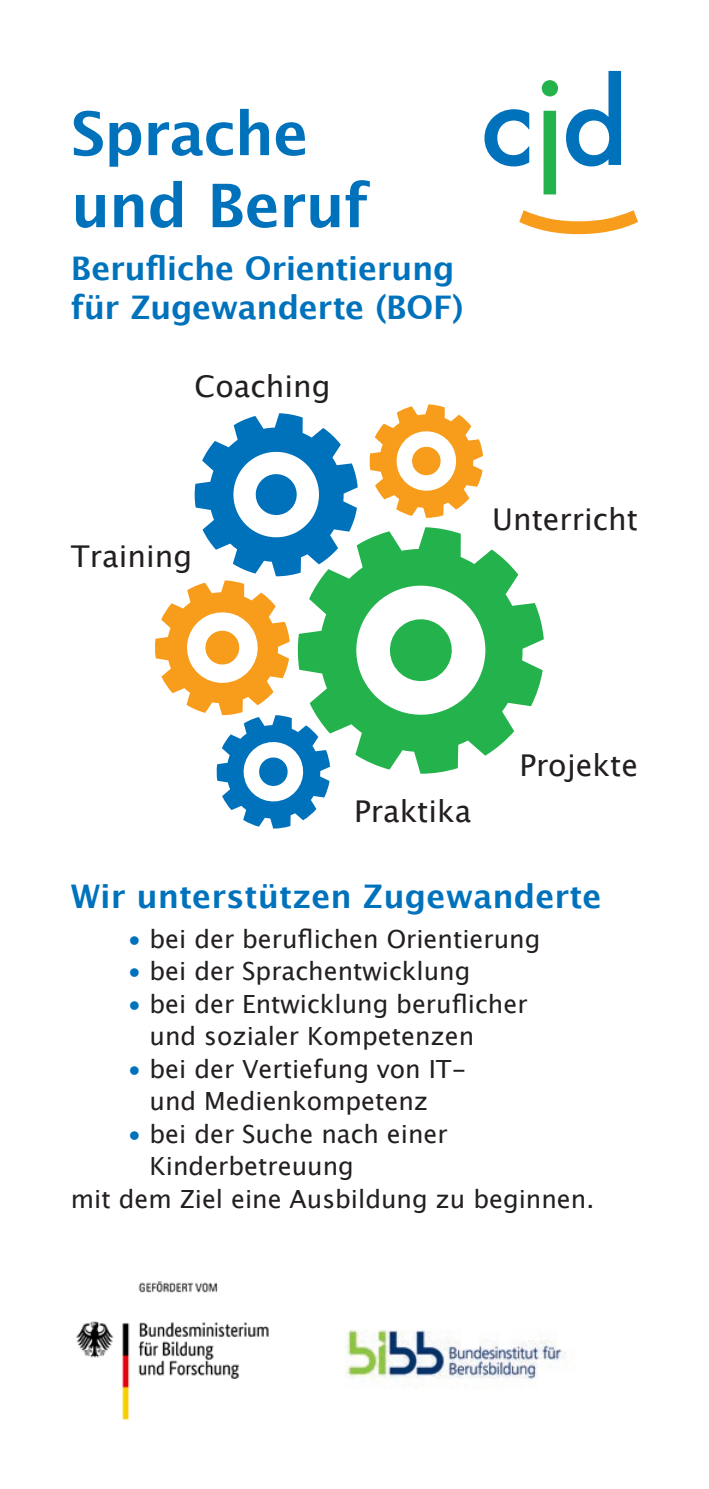
<style>
.page{position:relative;width:709px;height:1489px;background:#fff}
.page>*{position:absolute;margin:0;border:0;box-sizing:border-box;transform-origin:0 0}
.headline_15_pt{font:700 60px/72px "Lucida Grande";letter-spacing:-.015em;color:#0072bc}
.headline_15_pt-2{font:700 32.5px/39px "Lucida Grande";letter-spacing:-.01em;color:#0072bc}
.body{font:700 32.5px "Lucida Grande";color:#0072bc}
.Begriffe{font:30px "Lucida Grande";color:#231f20}
.body-2{font:25px/32.5px "Lucida Grande";color:#231f20}
.s1{color:#0072bc}
</style>
<div class="page">
<svg style="left:484px;top:109px;width:45px;height:57px"></svg>
<svg style="left:542px;top:80px;width:16px;height:114px"></svg>
<svg style="left:566px;top:71px;width:55px;height:95px"></svg>
<svg style="left:519px;top:210px;width:119px;height:24px"></svg>
<img style="left:345px;top:1329px;width:221px;height:59px">
<img style="left:76px;top:1281px;width:193px;height:139px">
<svg style="left:155px;top:413px;width:203px;height:415px"></svg>
<svg style="left:369px;top:404px;width:114px;height:114px"></svg>
<svg style="left:297px;top:527px;width:247px;height:246px;fill:#23b24b"></svg>
<svg style="left:385px;top:615px;width:71px;height:70px"></svg>
<p class="headline_15_pt" style="left:71px;top:97px;width:299px">Sprache und Beruf</p>
<p class="headline_15_pt-2" style="left:71px;top:249px;width:394px">Berufliche Orientierung für Zugewanderte (BOF)</p>
<p class="Begriffe" style="left:195px;top:369px;width:137px">Coaching</p>
<p class="Begriffe" style="left:71px;top:539px;width:123px">Training</p>
<p class="Begriffe" style="left:492px;top:501px;width:147px">Unterricht</p>
<p class="Begriffe" style="left:354px;top:794px;width:118px">Praktika</p>
<p class="Begriffe" style="left:519px;top:748px;width:120px">Projekte</p>
<p class="body" style="left:71px;top:870px;width:532px">Wir unterstützen Zugewanderte</p>
<p class="body-2" style="left:128px;top:922px;width:414px"><span class="s1">•</span> bei der beruflichen Orientierung</p>
<p class="body-2" style="left:128px;top:955px;width:344px"><span class="s1">•</span> bei der Sprachentwicklung</p>
<p class="body-2" style="left:149px;top:987px;width:379px;text-indent:-22px"><span class="s1">•</span> bei der Entwicklung beruflicher und sozialer Kompetenzen</p>
<p class="body-2" style="left:149px;top:1052px;width:318px;text-indent:-22px"><span class="s1">•</span> bei der Vertiefung von IT&shy;und Medienkompetenz</p>
<p class="body-2" style="left:149px;top:1117px;width:300px;text-indent:-22px"><span class="s1">•</span> bei der Suche nach einer<br>Kinderbetreuung</p>
<p class="body-2" style="left:71px;top:1182px;width:525px">mit dem Ziel eine Ausbildung zu beginnen.</p>
</div>
